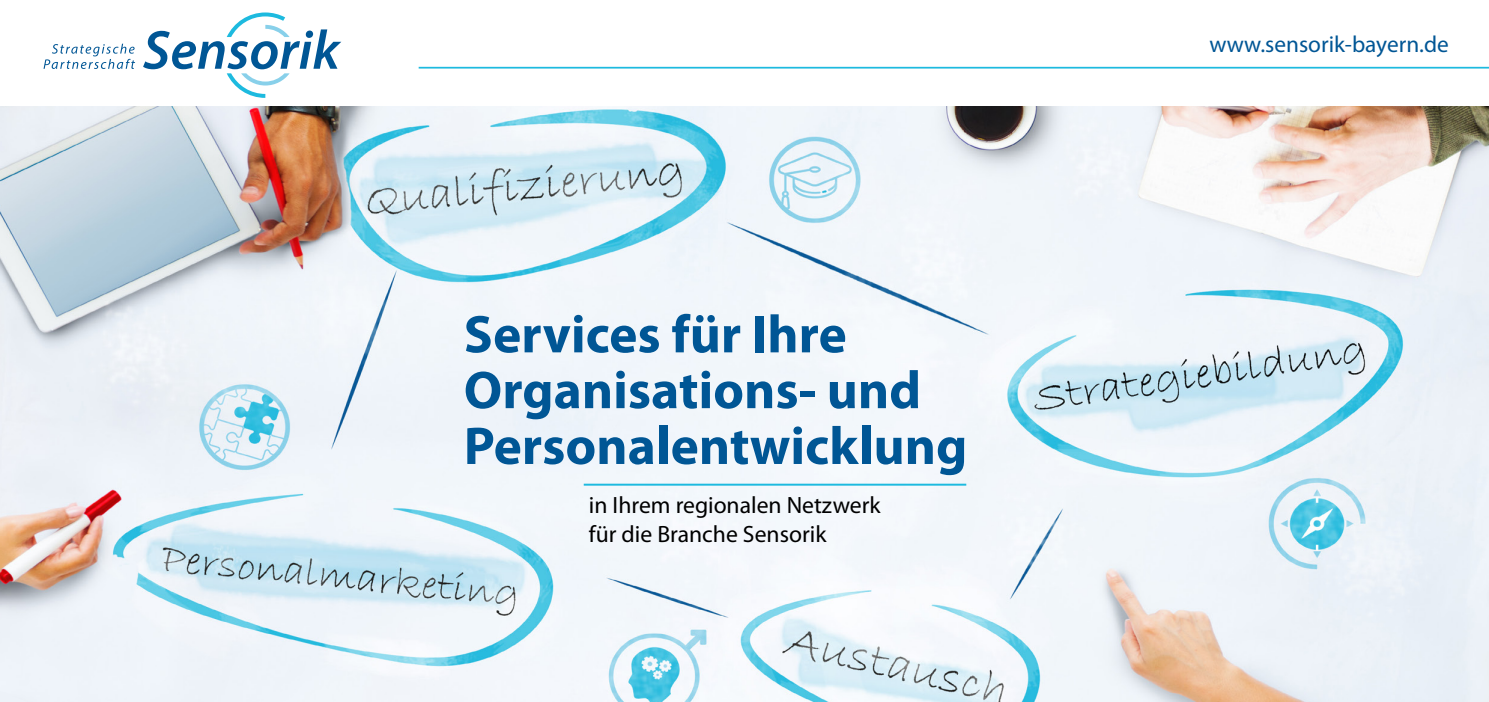
<style>
.page{position:relative;width:1489px;height:702px;background:#fff}
.page>*{position:absolute;margin:0;border:0;box-sizing:border-box;transform-origin:0 0}
.t1{font:700 53.5px/55.8px "Myriad Pro";color:#005695}
.t2{font:23.75px/28.2px "Myriad Pro";color:#000}
.t3{font:23.25px "Myriad Pro";color:#005695}
</style>
<div class="page">
<img style="left:0;top:106px;width:1488px;height:596px">
<svg style="left:44px;top:44px;width:91px;height:25px"></svg>
<svg style="left:143px;top:12px;width:198px;height:86px"></svg>
<hr style="left:418px;top:67px;width:1070px;height:2px;background:#1dbadf">
<hr style="left:583px;top:483px;width:383px;height:2px;background:#1dbadf">
<svg style="left:0;top:691px;width:28px;height:11px"></svg>
<p class="t1" style="left:464px;top:307px;width:505px">Services für Ihre<br>Organisations- und<br>Personalentwicklung</p>
<p class="t2" style="left:589px;top:491px;width:293px">in Ihrem regionalen Netzwerk für die Branche Sensorik</p>
<p class="t3" style="left:1209px;top:31px;width:241px">www.sensorik-bayern.de</p>
</div>
